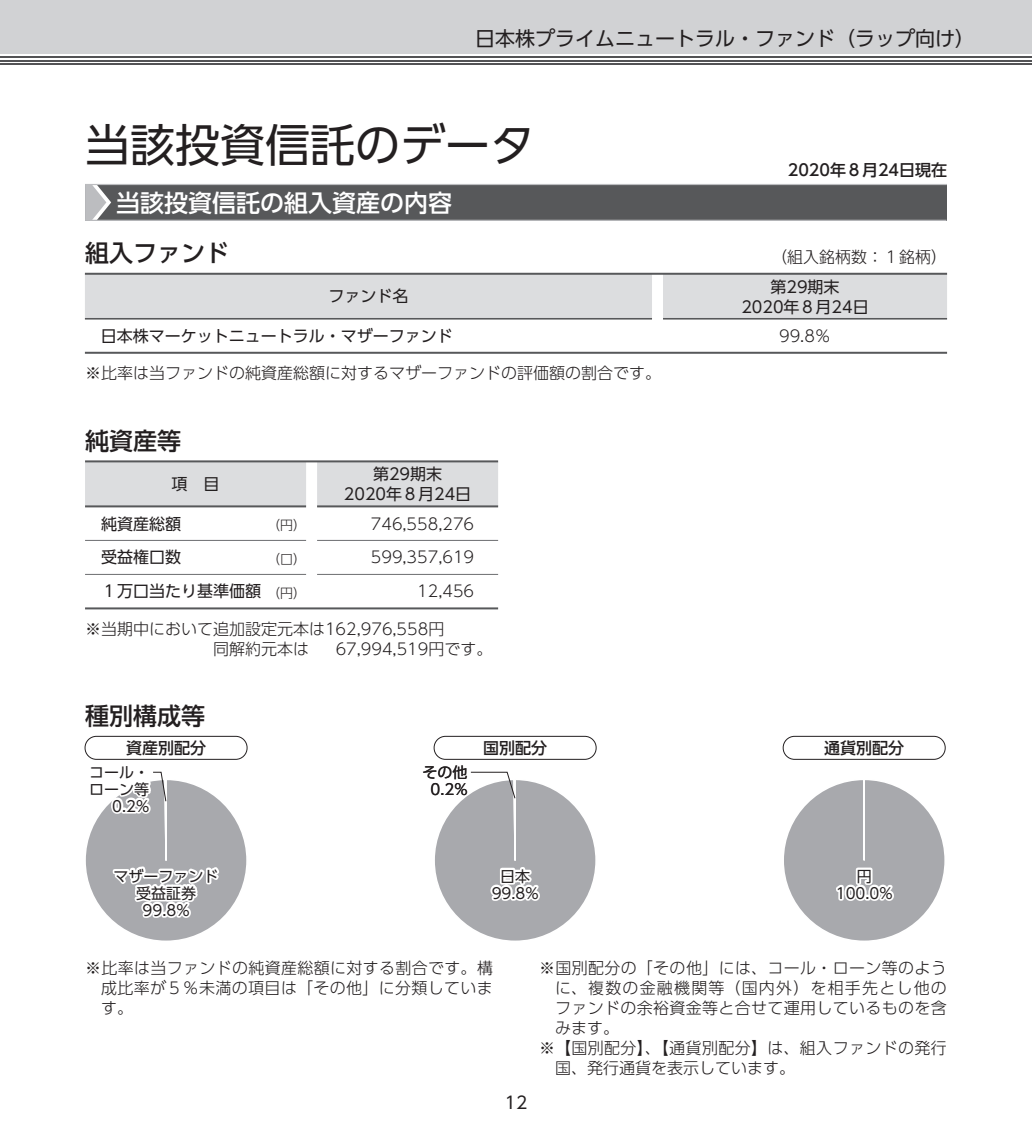
<style>
.page{position:relative;width:1032px;height:1134px;background:#fff}
.page>*{position:absolute;margin:0;border:0;box-sizing:border-box;transform-origin:0 0}
.t1{font:45px "UD Shin Go Pro Regular 90 msp RKSJ H";color:#231f20}
.t2{font:24px "UD Shin Go Pro Medium 90 msp RKSJ H";color:#231f20}
.t3{font:24px "UD Shin Go Pro Medium 90 msp RKSJ H";color:#fff}
.t4{font:20px "UD Shin Go Pro Regular 90 msp RKSJ H";color:#231f20}
.t5{font:17px "UD Shin Go Pro Regular 90 msp RKSJ H";color:#231f20}
.t6{font:16px/20px "UD Shin Go Pro Light 90 msp RKSJ H";letter-spacing:.02em;color:#231f20;text-align:justify}
.t7{font:16px/20px "UD Shin Go Pro Light 90 msp RKSJ H";color:#231f20}
.t8{font:16px/20px "UD Shin Go Pro Regular 90 msp RKSJ H";color:#231f20;text-align:center}
.t9{font:16px "UD Shin Go Pro Medium 90 msp RKSJ H";color:#231f20}
.t10{font:16px "UD Shin Go Pro Light 90 msp RKSJ H";letter-spacing:.075em;color:#231f20}
.t11{font:15px/17px "UD Shin Go Pro Regular 90 msp RKSJ H";color:#231f20;text-align:center}
.t12{font:13px "UD Shin Go Pro Light 90 msp RKSJ H";color:#231f20}
.s1{font-family:"UD Shin Go Pro Light 90 msp RKSJ H";font-size:13px}
</style>
<div class="page">
<div style="left:0;top:0;width:1032px;height:54px;background:#d1d2d4"></div>
<hr style="left:0;top:63px;width:1032px;height:2px;background:#535355">
<hr style="left:0;top:60px;width:1032px;height:1px;background:#535355">
<hr style="left:0;top:56px;width:1032px;height:2px;background:#535355">
<div style="left:85px;top:184px;width:862px;height:36px;background:#57585a"></div>
<hr style="left:85px;top:220px;width:861px;height:1px;background:#bcbdc0">
<hr style="left:85px;top:184px;width:862px;height:1px;background:#bcbdc0">
<svg style="left:85px;top:185px;width:26px;height:35px"></svg>
<div style="left:85px;top:462px;width:413px;height:44px;background:#dcdddf"></div>
<hr style="left:85px;top:460px;width:413px;height:2px;background:#57585a">
<hr style="left:85px;top:505px;width:221px;height:2px;background:#57585a">
<hr style="left:85px;top:607px;width:413px;height:2px;background:#57585a">
<hr style="left:317px;top:505px;width:181px;height:2px;background:#57585a">
<hr style="left:85px;top:540px;width:221px;height:1px;background:#6c6d70">
<hr style="left:317px;top:540px;width:181px;height:1px;background:#6c6d70">
<hr style="left:85px;top:574px;width:221px;height:1px;background:#6c6d70">
<hr style="left:317px;top:574px;width:181px;height:1px;background:#6c6d70">
<div style="left:85px;top:275px;width:862px;height:43px;background:#dcdddf"></div>
<hr style="left:85px;top:273px;width:862px;height:2px;background:#57585a">
<hr style="left:85px;top:352px;width:862px;height:2px;background:#57585a">
<hr style="left:85px;top:318px;width:567px;height:2px;background:#57585a">
<hr style="left:663px;top:318px;width:284px;height:2px;background:#57585a">
<div style="left:85px;top:779px;width:162px;height:162px;background:#a8a9ad;border-radius:50%"></div>
<svg style="left:86px;top:771px;width:136px;height:170px"></svg>
<div style="left:85px;top:736px;width:162px;height:24px;border:1px solid #231f20;border-radius:11px"></div>
<div style="left:434px;top:779px;width:162px;height:162px;background:#a8a9ad;border-radius:50%"></div>
<svg style="left:470px;top:771px;width:74px;height:170px"></svg>
<div style="left:434px;top:736px;width:162px;height:24px;border:1px solid #231f20;border-radius:11px"></div>
<div style="left:783px;top:779px;width:162px;height:162px;background:#a8a9ad;border-radius:50%"></div>
<svg style="left:836px;top:885px;width:10px;height:16px"></svg>
<div style="left:844px;top:885px;width:13px;height:16px;border:4px solid #fff;border-radius:50%"></div>
<div style="left:846px;top:886px;width:9px;height:14px;border:4px solid #fff;border-radius:50%"></div>
<svg style="left:854px;top:867px;width:40px;height:34px"></svg>
<div style="left:783px;top:736px;width:162px;height:24px;border:1px solid #231f20;border-radius:11px"></div>
<p class="t4" style="left:475px;top:31px;width:501px">日本株プライムニュートラル・ファンド（ラップ向け）</p>
<h1 class="t1" style="left:85px;top:128px;width:452px">当該投資信託のデータ</h1>
<h2 class="t3" style="left:116px;top:193px;width:338px">当該投資信託の組入資産の内容</h2>
<p class="t9" style="left:788px;top:164px;width:161px">2020年８月24日現在</p>
<h2 class="t2" style="left:85px;top:244px;width:146px">組入ファンド</h2>
<p class="t7" style="left:771px;top:249px;width:177px">（組入銘柄数：１銘柄）</p>
<p class="t8" style="left:328px;top:289px;width:81px">ファンド名</p>
<p class="t8" style="left:741px;top:279px;width:129px">第29期末<br>2020年８月24日</p>
<p class="t8" style="left:101px;top:328px;width:353px">日本株マーケットニュートラル・マザーファンド</p>
<p class="t6" style="left:779px;top:328px;width:53px">99.8％</p>
<p class="t7" style="left:85px;top:365px;width:577px">※比率は当ファンドの純資産総額に対するマザーファンドの評価額の割合です。</p>
<h2 class="t2" style="left:85px;top:431px;width:98px">純資産等</h2>
<p class="t8" style="left:172px;top:476px;width:49px">項　目</p>
<p class="t8" style="left:344px;top:466px;width:129px">第29期末<br>2020年８月24日</p>
<p class="t8" style="left:101px;top:516px;width:81px">純資産総額</p>
<p class="t12" style="left:267px;top:520px;width:40px">（円）</p>
<p class="t7" style="left:371px;top:516px;width:105px">746,558,276</p>
<p class="t8" style="left:101px;top:550px;width:81px">受益権口数</p>
<p class="t12" style="left:267px;top:554px;width:40px">（口）</p>
<p class="t7" style="left:371px;top:550px;width:105px">599,357,619</p>
<p class="t8" style="left:101px;top:583px;width:206px">１万口当たり基準価額<span class="s1">（円）</span></p>
<p class="t6" style="left:417px;top:583px;width:58px">12,456</p>
<p class="t7" style="left:213px;top:621px;width:281px;text-indent:-128px">※当期中において追加設定元本は162,976,558円<br>同解約元本は　 67,994,519円です。</p>
<h2 class="t2" style="left:85px;top:707px;width:122px">種別構成等</h2>
<p class="t9" style="left:126px;top:742px;width:81px">資産別配分</p>
<p class="t9" style="left:483px;top:742px;width:65px">国別配分</p>
<p class="t9" style="left:824px;top:742px;width:81px">通貨別配分</p>
<p class="t11" style="left:89px;top:765px;width:61px;text-align:right">コール・ローン等<br>0.2%</p>
<p class="t11" style="left:423px;top:765px;width:46px">その他<br>0.2%</p>
<p class="t11" style="left:114px;top:869px;width:106px">マザーファンド受益証券<br>99.8%</p>
<p class="t11" style="left:492px;top:869px;width:48px">日本<br>99.8%</p>
<p class="t11" style="left:836px;top:869px;width:58px">円<br>100.0%</p>
<p class="t6" style="left:101px;top:960px;width:393px;text-indent:-16px">※比率は当ファンドの純資産総額に対する割合です。構成比率が５％未満の項目は「その他」に分類しています。</p>
<p class="t6" style="left:539px;top:960px;width:409px">※国別配分の「その他」には、コール・ローン等のよう</p>
<p class="t10" style="left:555px;top:982px;width:393px">に、複数の金融機関等（国内外）を相手先とし他の</p>
<p class="t6" style="left:555px;top:1000px;width:393px">ファンドの余裕資金等と合せて運用しているものを含</p>
<p class="t6" style="left:555px;top:1020px;width:65px">みます。</p>
<p class="t6" style="left:539px;top:1040px;width:409px">※【国別配分】、【通貨別配分】は、組入ファンドの発行</p>
<p class="t7" style="left:555px;top:1060px;width:241px">国、発行通貨を表示しています。</p>
<p class="t5" style="left:505px;top:1096px;width:24px">12</p>
</div>
